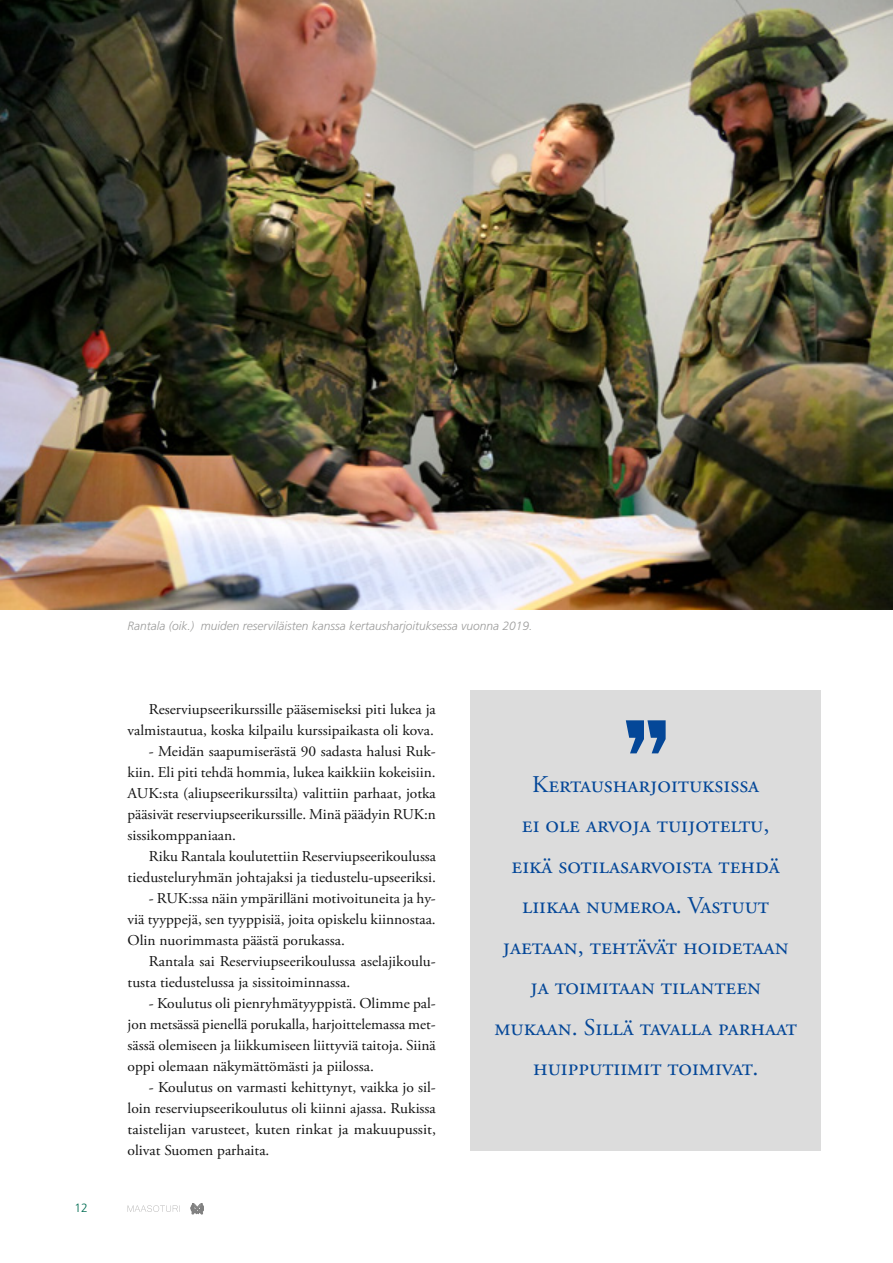
<style>
.page{position:relative;width:893px;height:1263px;background:#fff}
.page>*{position:absolute;margin:0;border:0;box-sizing:border-box;transform-origin:0 0}
.t1{font:24px/40.5px "Adobe Garamond Pro";color:#044798;text-align:center}
.t2{font:15px/21px "Adobe Garamond Pro";letter-spacing:-.02em;color:#131313;text-align:justify}
.t3{font:italic 300 12px "Frutiger LT Std";color:#9d9d9c}
.t4{font:300 12px "Frutiger LT Std";color:#006c52}
</style>
<div class="page">
<div style="left:470px;top:690px;width:351px;height:461px;background:#dcdcdc"></div>
<img style="left:0;top:0;width:893px;height:609px">
<svg style="left:626px;top:720px;width:40px;height:33px"></svg>
<svg style="left:191px;top:1203px;width:13px;height:11px"></svg>
<svg style="left:128px;top:1205px;width:52px;height:7px"></svg>
<p class="t4" style="left:74px;top:1201px;width:15px">12</p>
<p class="t3" style="left:128px;top:619px;width:406px">Rantala (oik.) muiden reserviläisten kanssa kertausharjoituksessa vuonna 2019.</p>
<p class="t2" style="left:128px;top:699px;width:310px;text-align:right">Reserviupseerikurssille pääsemiseksi piti lukea ja valmistautua, koska kilpailu kurssipaikasta oli kova.</p>
<p class="t2" style="left:128px;top:741px;width:310px;text-indent:21px">- Meidän saapumiserästä 90 sadasta halusi Ruk&shy;kiin. Eli piti tehdä hommia, lukea kaikkiin kokeisiin.<br>AUK:sta (aliupseerikurssilta) valittiin parhaat, jotka pääsivät reserviupseerikurssille. Minä päädyin RUK:n sissikomppaniaan.</p>
<p class="t2" style="left:128px;top:846px;width:310px;text-align:right">Riku Rantala koulutettiin Reserviupseerikoulussa tiedusteluryhmän johtajaksi ja tiedustelu-upseeriksi.</p>
<p class="t2" style="left:128px;top:888px;width:310px;text-indent:21px">- RUK:ssa näin ympärilläni motivoituneita ja hy&shy;viä tyyppejä, sen tyyppisiä, joita opiskelu kiinnostaa.<br>Olin nuorimmasta päästä porukassa.</p>
<p class="t2" style="left:128px;top:951px;width:310px;text-indent:21px">Rantala sai Reserviupseerikoulussa aselajikoulu&shy;tusta tiedustelussa ja sissitoiminnassa.</p>
<p class="t2" style="left:128px;top:993px;width:310px;text-indent:21px">- Koulutus oli pienryhmätyyppistä. Olimme pal&shy;jon metsässä pienellä porukalla, harjoittelemassa met&shy;sässä olemiseen ja liikkumiseen liittyviä taitoja. Siinä oppi olemaan näkymättömästi ja piilossa.</p>
<p class="t2" style="left:128px;top:1077px;width:310px;text-indent:21px">- Koulutus on varmasti kehittynyt, vaikka jo sil&shy;loin reserviupseerikoulutus oli kiinni ajassa. Rukissa taistelijan varusteet, kuten rinkat ja makuupussit, olivat Suomen parhaita.</p>
<h1 class="t1" style="left:494px;top:765px;width:304px">Kertausharjoituksissa<br>ei ole arvoja tuijoteltu,<br>eikä sotilasarvoista tehdä liikaa numeroa. Vastuut jaetaan, tehtävät hoidetaan ja toimitaan tilanteen mukaan. Sillä tavalla parhaat huipputiimit toimivat.</h1>
</div>
